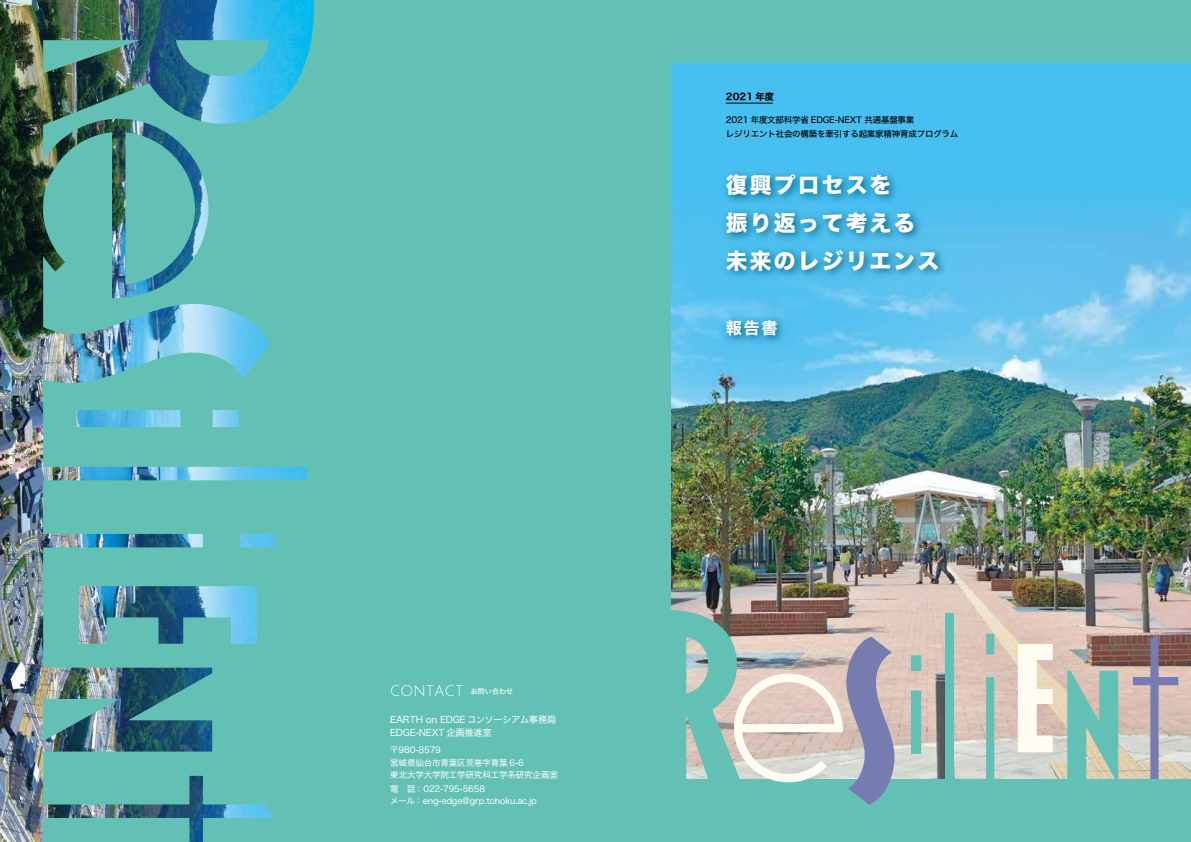
<style>
.page{position:relative;width:1191px;height:842px;background:#fff}
.page>*{position:absolute;margin:0;border:0;box-sizing:border-box;transform-origin:0 0}
.t1{font:21.8px/37.6px "Hira Kaku Std N W8";letter-spacing:.1em;color:#fff}
.t2{font:16.1px "Hira Kaku Std W7";color:#fff}
.t3{font:300 14.9px "Josefin Sans";color:#fff}
.t4{font:9.2px/12.8px "Hira Kaku Std W4";letter-spacing:-.02em;color:#fff}
.t5{font:9.2px "Hira Kaku Std W7";color:#000}
.t6{font:8.5px/13px "Hira Kaku Std W4";letter-spacing:-.015em;color:#fff}
.t7{font:8.5px/14.2px "Hira Kaku Std W5";letter-spacing:-.025em;color:#000}
</style>
<div class="page">
<div style="left:0;top:0;width:604px;height:842px;background:#62c0b4"></div>
<img style="left:0;top:0;width:314px;height:842px">
<div style="left:587px;top:0;width:604px;height:842px;background:#62c0b4"></div>
<img style="left:671px;top:63px;width:520px;height:716px">
<svg style="left:671px;top:610px;width:223px;height:195px"></svg>
<svg style="left:911px;top:655px;width:10px;height:99px"></svg>
<div style="left:945px;top:614px;width:8px;height:165px;background:#62c0b4"></div>
<svg style="left:986px;top:634px;width:8px;height:145px"></svg>
<svg style="left:1017px;top:644px;width:35px;height:108px;background:#f5ede0"></svg>
<svg style="left:1067px;top:671px;width:51px;height:108px"></svg>
<svg style="left:1133px;top:634px;width:45px;height:145px;background:#b2a1a3"></svg>
<hr style="left:726px;top:103px;width:47px;height:1px;background:#000">
<img style="left:717px;top:166px;width:238px;height:204px">
<h3 class="t3" style="left:390px;top:680px;width:124px">CONTACT<sup>　お問い合わせ</sup></h3>
<p class="t4" style="left:390px;top:713px;width:168px">EARTH on EDGE コンソーシアム事務局<br>EDGE-NEXT 企画推進室</p>
<p class="t6" style="left:390px;top:743px;width:169px">〒980-8579　<br>宮城県仙台市青葉区荒巻字青葉 6-6<br>東北大学大学院工学研究科工学系研究企画室電　話： 022-795-5658</p>
<p class="t6" style="left:390px;top:794px;width:148px">メール： eng-edge@grp.tohoku.ac.jp</p>
<p class="t5" style="left:726px;top:89px;width:50px">2021 年度</p>
<p class="t7" style="left:726px;top:113px;width:234px">2021 年度文部科学省 EDGE-NEXT 共通基盤事業<br>レジリエント社会の構築を牽引する起業家精神育成プログラム</p>
<h1 class="t1" style="left:726px;top:167px;width:215px">復興プロセスを<br>振り返って考える未来のレジリエンス</h1>
<h2 class="t2" style="left:726px;top:315px;width:53px">報告書</h2>
</div>
